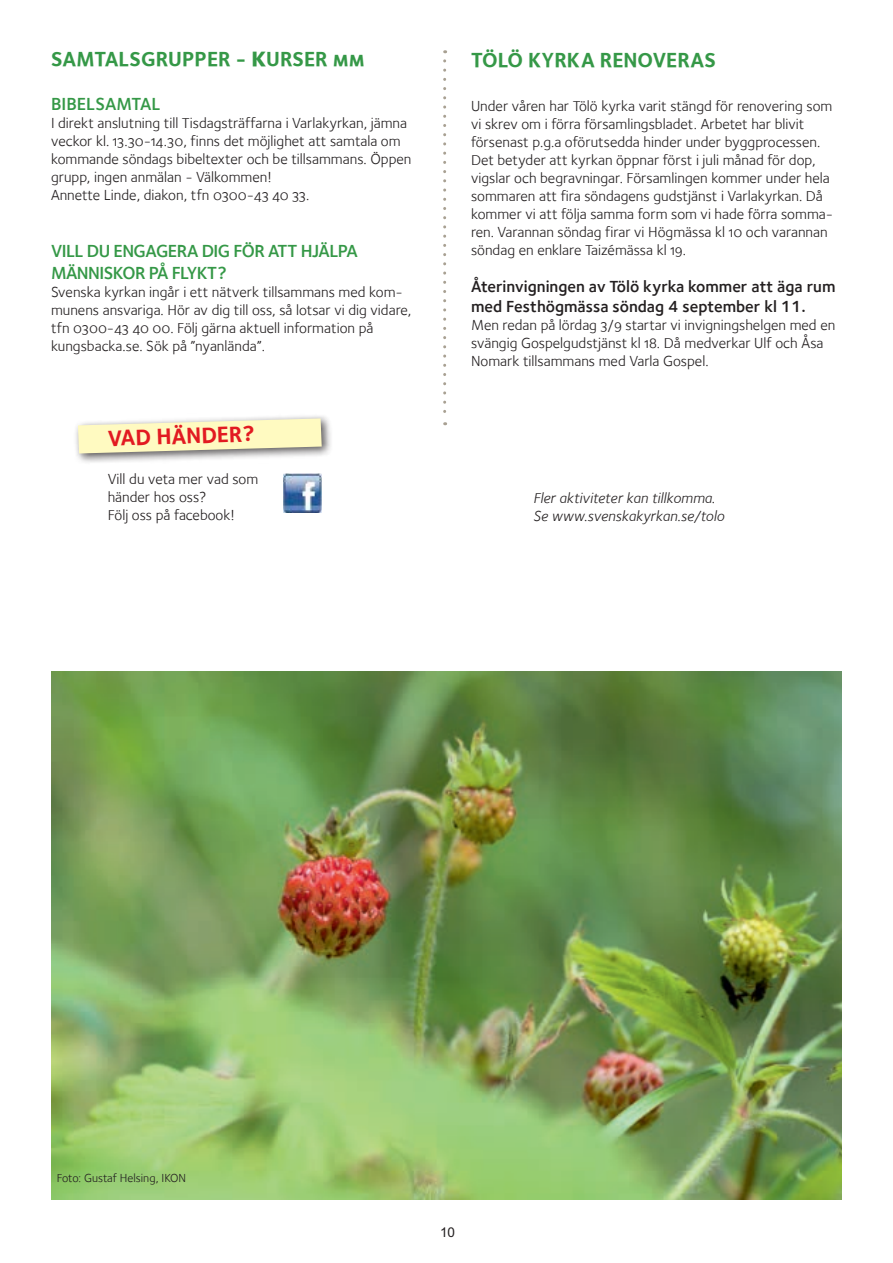
<style>
.page{position:relative;width:893px;height:1263px;background:#fff}
.page>*{position:absolute;margin:0;border:0;box-sizing:border-box;transform-origin:0 0}
.t1{font:22.5px "Foundry Sterling Bold Expert";color:#e21a21}
.t2{font:21px "Foundry Sterling Bold Expert";color:#359847}
.t3{font:18px/21.6px "Foundry Sterling Demi OSF";letter-spacing:-.03em;color:#359847}
.t4{font:18px "Foundry Sterling Demi OSF";color:#359847}
.t5{font:600 16.5px/19.8px "Foundry Sterling";color:#231f20}
.t6{font:15px/18px "Foundry Sterling Book OSF";color:#231f20}
.t7{font:italic 15px/18px "Foundry Sterling";color:#231f20}
.t8{font:13.5px "Arial";color:#231f20}
.t9{font:12px "Foundry Sterling Book OSF";color:#231f20}
.s1{font-size:27px}
</style>
<div class="page">
<div style="left:73px;top:413px;width:260px;height:52px;background:#231f20;opacity:.75"></div>
<svg style="left:78px;top:418px;width:244px;height:35px;background:#f4efc2"></svg>
<img style="left:283px;top:474px;width:39px;height:39px">
<svg style="left:443px;top:61px;width:3px;height:364px"></svg>
<img style="left:51px;top:672px;width:791px;height:527px">
<h2 class="t2" style="left:51px;top:47px;width:315px">SAMTALSGRUPPER - <span class="s1">k</span>URSER mm</h2>
<p class="t4" style="left:51px;top:93px;width:111px">BIBELSAMTAL</p>
<p class="t6" style="left:51px;top:114px;width:362px">I direkt anslutning till Tisdagsträffarna i Varlakyrkan, jämna veckor kl. 13.30-14.30, finns det möjlighet att samtala om kommande söndags bibeltexter och be tillsammans. Öppen grupp, ingen anmälan - Välkommen!<br>Annette Linde, diakon, tfn 0300-43 40 33.</p>
<p class="t3" style="left:51px;top:240px;width:308px">VILL DU ENGAGERA DIG FÖR ATT HJÄLPA<br>MÄNNISKOR PÅ FLYKT?</p>
<p class="t6" style="left:51px;top:283px;width:362px">Svenska kyrkan ingår i ett nätverk tillsammans med kom&shy;munens ansvariga. Hör av dig till oss, så lotsar vi dig vidare, tfn 0300-43 40 00. Följ gärna aktuell information på kungsbacka.se. Sök på ”nyanlända”.</p>
<h1 class="t1" style="left:107px;top:425px;width:148px;rotate:-2deg">VAD HÄNDER?</h1>
<p class="t6" style="left:108px;top:470px;width:152px">Vill du veta mer vad som händer hos oss?<br>Följ oss på facebook!</p>
<h2 class="t2" style="left:471px;top:48px;width:246px">TÖLÖ KYRKA RENOVERAS</h2>
<p class="t6" style="left:471px;top:97px;width:364px">Under våren har Tölö kyrka varit stängd för renovering som vi skrev om i förra församlingsbladet. Arbetet har blivit försenast p.g.a oförutsedda hinder under byggprocessen.<br>Det betyder att kyrkan öppnar först i juli månad för dop, vigslar och begravningar. Församlingen kommer under hela sommaren att fira söndagens gudstjänst i Varlakyrkan. Då kommer vi att följa samma form som vi hade förra somma&shy;ren. Varannan söndag firar vi Högmässa kl 10 och varannan söndag en enklare Taizémässa kl 19.</p>
<p class="t5" style="left:471px;top:277px;width:366px">Återinvigningen av Tölö kyrka kommer att äga rum med Festhögmässa söndag 4 september kl 11.</p>
<p class="t6" style="left:471px;top:316px;width:366px">Men redan på lördag 3/9 startar vi invigningshelgen med en svängig Gospelgudstjänst kl 18. Då medverkar Ulf och Åsa<br>Nomark tillsammans med Varla Gospel.</p>
<p class="t7" style="left:533px;top:489px;width:193px">Fler aktiviteter kan tillkomma.<br>Se www.svenskakyrkan.se/tolo</p>
<p class="t9" style="left:57px;top:1171px;width:131px">Foto: Gustaf Helsing, IKON</p>
<p class="t8" style="left:440px;top:1223px;width:17px">10</p>
</div>
